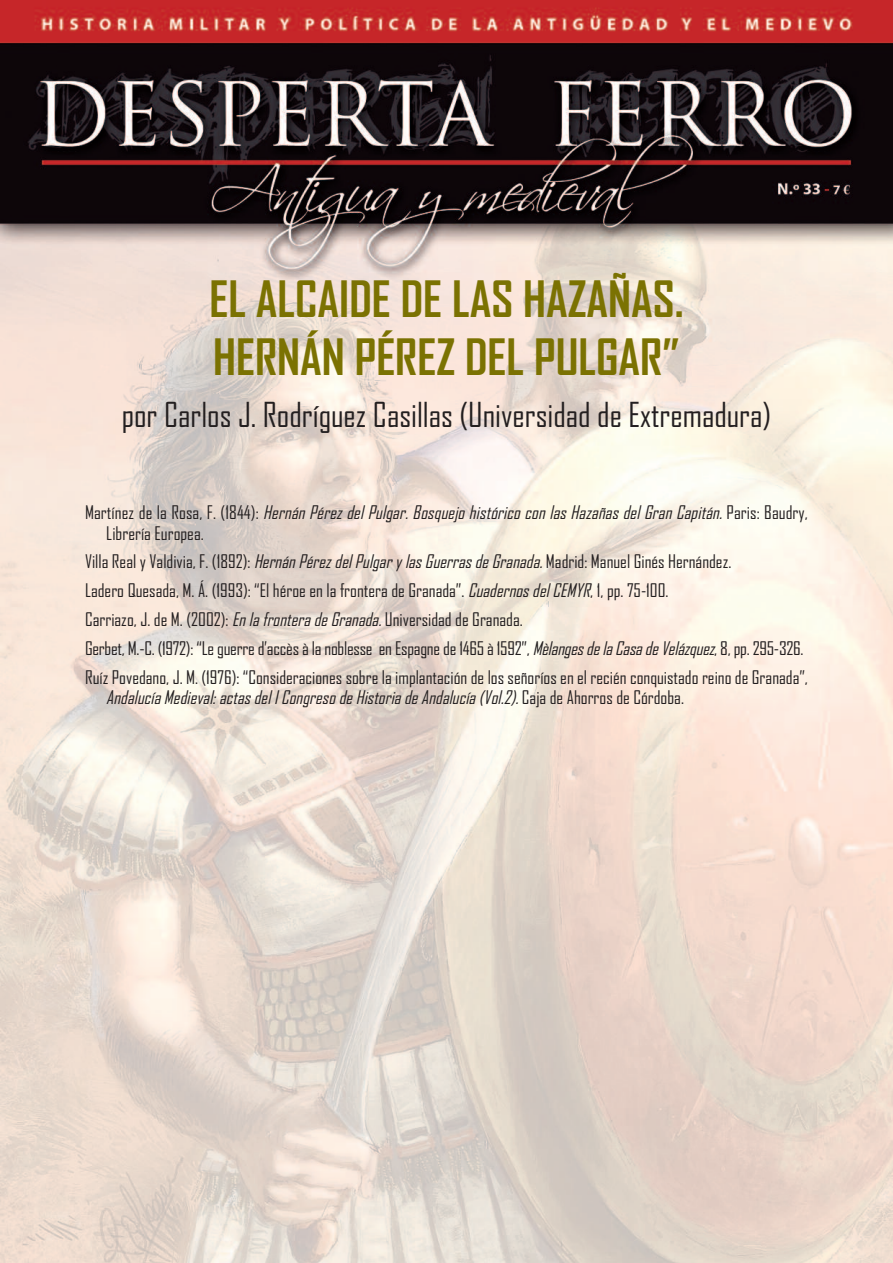
<style>
.page{position:relative;width:893px;height:1263px;background:#fff}
.page>*{position:absolute;margin:0;border:0;box-sizing:border-box;transform-origin:0 0}
.t1{font:700 48px/57.6px "Agency FB";color:#7b7202}
.t2{font:33px "Agency FB";color:#231f20}
.t3{font:18px/28.8px "Agency FB";color:#231f20}
.t4{font:italic 18px/20.2px "Agency FB";color:#231f20}
.s1{font-style:normal}
.s2{font-style:italic}
</style>
<div class="page">
<img style="left:0;top:0;width:893px;height:1263px">
<h1 class="t1" style="left:209px;top:272px;width:476px">EL ALCAIDE DE LAS HAZAÑAS.<br>HERNÁN PÉREZ DEL PULGAR”</h1>
<h2 class="t2" style="left:122px;top:396px;width:651px">por Carlos J. Rodríguez Casillas (Universidad de Extremadura)</h2>
<p class="t4" style="left:106px;top:503px;width:703px;text-indent:-21px"><span class="s1">M a r t ín e z d e l a R o s a , F . ( 1 8 4 4 ) :</span> Hernán Pérez del Pulgar. Bosquejo histórico con las Hazañas del Gran Capitán. <span class="s1">P a r i s : B a u d r y ,<br>Librería Europea.</span></p>
<p class="t3" style="left:85px;top:548px;width:724px">Villa Real y Valdivia, F. (1892): <span class="s2">HernánPérezdelPulgarylasGuerrasdeGranada.</span>Madrid: Manuel Ginés Hernández.<br>Ladero Quesada, M. Á. (1993): “El héroe en la frontera de Granada”. <span class="s2">CuadernosdelCEMYR</span>, 1, pp. 75-100.<br>Carriazo, J. de M. (2002): <span class="s2">EnlafronteradeGranada.</span>Universidad de Granada.<br>Gerbet, M.-C. (1972): “Le guerre d’accès à la noblesse en Espagne de 1465 à 1592”, <span class="s2">MèlangesdelaCasadeVelázquez</span>, 8, pp. 295-326.<br>Ruíz Povedano, J. M. (1976): “Consideraciones sobre la implantación de los señoríos en el recién conquistado reino de Granada”,</p>
<p class="t4" style="left:106px;top:687px;width:579px">Andalucía Medieval: actas del I Congreso de Historia de Andalucía (Vol.2). <span class="s1">C a j a d e A h o r r o s d e C ó r d o b a .</span></p>
</div>
